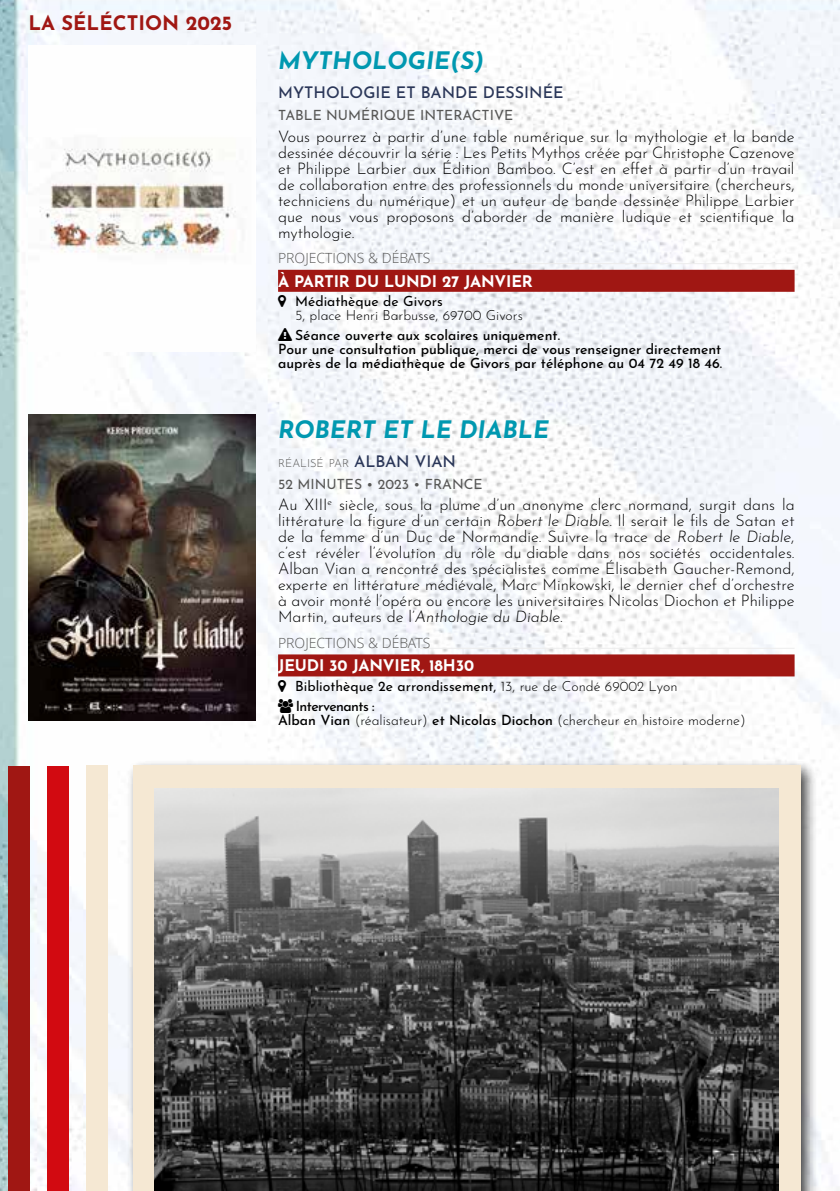
<style>
.page{position:relative;width:840px;height:1191px;background:#fff}
.page>*{position:absolute;margin:0;border:0;box-sizing:border-box;transform-origin:0 0}
.t1{font:italic 700 24px "Josefin Sans";color:#0098b0}
.t2{font:700 20px "Josefin Sans";color:#a01713}
.t3{font:300 16px/16px "Josefin Sans";color:#000;text-align:justify}
.t4{font:700 16px "Josefin Sans";letter-spacing:-.01em;color:#fff}
.t5{font:500 16px "Josefin Sans";color:#2b3759}
.t6{font:500 14px/14px "Josefin Sans";color:#000}
.t7{font:300 14px "Josefin Sans";color:#000}
.t8{font:14px/19.6px "Josefin Sans";color:#000}
.t9{font:14px "Josefin Sans";color:#575756}
.t10{font:300 14px "Open Sans";color:#575756}
.t11{font:300 11.2px "Josefin Sans";color:#575756}
.s1{font-weight:500;font-size:16px;color:#2b3759}
.s2{font-style:italic}
.s3{font-weight:300}
.s4{font-weight:500}
</style>
<div class="page">
<img style="left:0;top:0;width:839px;height:1191px">
<img style="left:28px;top:45px;width:227px;height:306px">
<img style="left:28px;top:414px;width:227px;height:306px">
<hr style="left:420px;top:263px;width:374px;height:1px;background:#ededed">
<div style="left:278px;top:270px;width:516px;height:22px;background:#a01713"></div>
<hr style="left:420px;top:648px;width:374px;height:1px;background:#ededed">
<div style="left:278px;top:654px;width:516px;height:22px;background:#a01713"></div>
<div style="left:126px;top:759px;width:692px;height:432px;background:#000;opacity:.75"></div>
<div style="left:133px;top:765px;width:666px;height:426px;background:#f5e8d3"></div>
<img style="left:155px;top:788px;width:622px;height:403px">
<div style="left:8px;top:766px;width:22px;height:425px;background:#a01713"></div>
<div style="left:47px;top:766px;width:22px;height:425px;background:#d20a11"></div>
<div style="left:86px;top:765px;width:22px;height:426px;background:#f5e8d3"></div>
<svg style="left:278px;top:295px;width:8px;height:12px"></svg>
<svg style="left:278px;top:328px;width:14px;height:13px"></svg>
<svg style="left:278px;top:680px;width:8px;height:12px"></svg>
<svg style="left:278px;top:698px;width:15px;height:15px"></svg>
<p class="t2" style="left:28px;top:8px;width:205px">LA SÉLÉCTION 2025</p>
<h1 class="t1" style="left:278px;top:40px;width:207px">MYTHOLOGIE(S)</h1>
<p class="t5" style="left:278px;top:81px;width:287px">MYTHOLOGIE ET BANDE DESSINÉE</p>
<p class="t9" style="left:278px;top:105px;width:236px">TABLE NUMÉRIQUE INTERACTIVE</p>
<p class="t3" style="left:278px;top:127px;width:517px">Vous pourrez à partir d’une table numérique sur la mythologie et la bande dessinée découvrir la série : Les Petits Mythos créée par Christophe Cazenove et Philippe Larbier aux Édition Bamboo. C’est en effet à partir d’un travail de collaboration entre des professionnels du monde universitaire (chercheurs, techniciens du numérique) et un auteur de bande dessinée Philippe Larbier que nous vous proposons d’aborder de manière ludique et scientifique la mythologie.</p>
<p class="t10" style="left:278px;top:248px;width:154px">PROJECTIONS &amp; DÉBATS</p>
<p class="t4" style="left:278px;top:269px;width:256px">À PARTIR DU LUNDI 27 JANVIER</p>
<p class="t8" style="left:295px;top:291px;width:149px">Médiathèque de Givors</p>
<p class="t7" style="left:295px;top:305px;width:229px">5, place Henri Barbusse, 69700 Givors</p>
<p class="t6" style="left:278px;top:327px;width:445px;text-indent:17px">Séance ouverte aux scolaires uniquement.<br>Pour une consultation publique, merci de vous renseigner directement auprès de la médiathèque de Givors par téléphone au 04 72 49 18 46.</p>
<h1 class="t1" style="left:278px;top:408px;width:272px">ROBERT ET LE DIABLE</h1>
<p class="t11" style="left:278px;top:455px;width:179px">RÉALISÉ PAR <span class="s1">ALBAN VIAN</span></p>
<p class="t9" style="left:278px;top:473px;width:206px">52 MINUTES • 2023 • FRANCE</p>
<p class="t3" style="left:278px;top:495px;width:517px">Au XIII<sup>e</sup> siècle, sous la plume d’un anonyme clerc normand, surgit dans la littérature la figure d’un certain <span class="s2">Robert le Diable</span>. Il serait le fils de Satan et de la femme d’un Duc de Normandie. Suivre la trace de <span class="s2">Robert le Diable</span>, c’est révéler l’évolution du rôle du diable dans nos sociétés occidentales.<br>Alban Vian a rencontré des spécialistes comme Élisabeth Gaucher-Remond, experte en littérature médiévale, Marc Minkowski, le dernier chef d’orchestre à avoir monté l’opéra ou encore les universitaires Nicolas Diochon et Philippe Martin, auteurs de l’<span class="s2">Anthologie du Diable</span>.</p>
<p class="t10" style="left:278px;top:633px;width:154px">PROJECTIONS &amp; DÉBATS</p>
<p class="t4" style="left:278px;top:654px;width:197px">JEUDI 30 JANVIER, 18H30</p>
<p class="t8" style="left:295px;top:675px;width:384px">Bibliothèque 2e arrondissement, <span class="s3">13, rue de Condé 69002 Lyon<br></span><span class="s4">Intervenants :</span></p>
<p class="t7" style="left:278px;top:709px;width:469px"><span class="s4">Alban Vian</span> (réalisateur) <span class="s4">et Nicolas Diochon</span> (chercheur en histoire moderne)</p>
</div>
